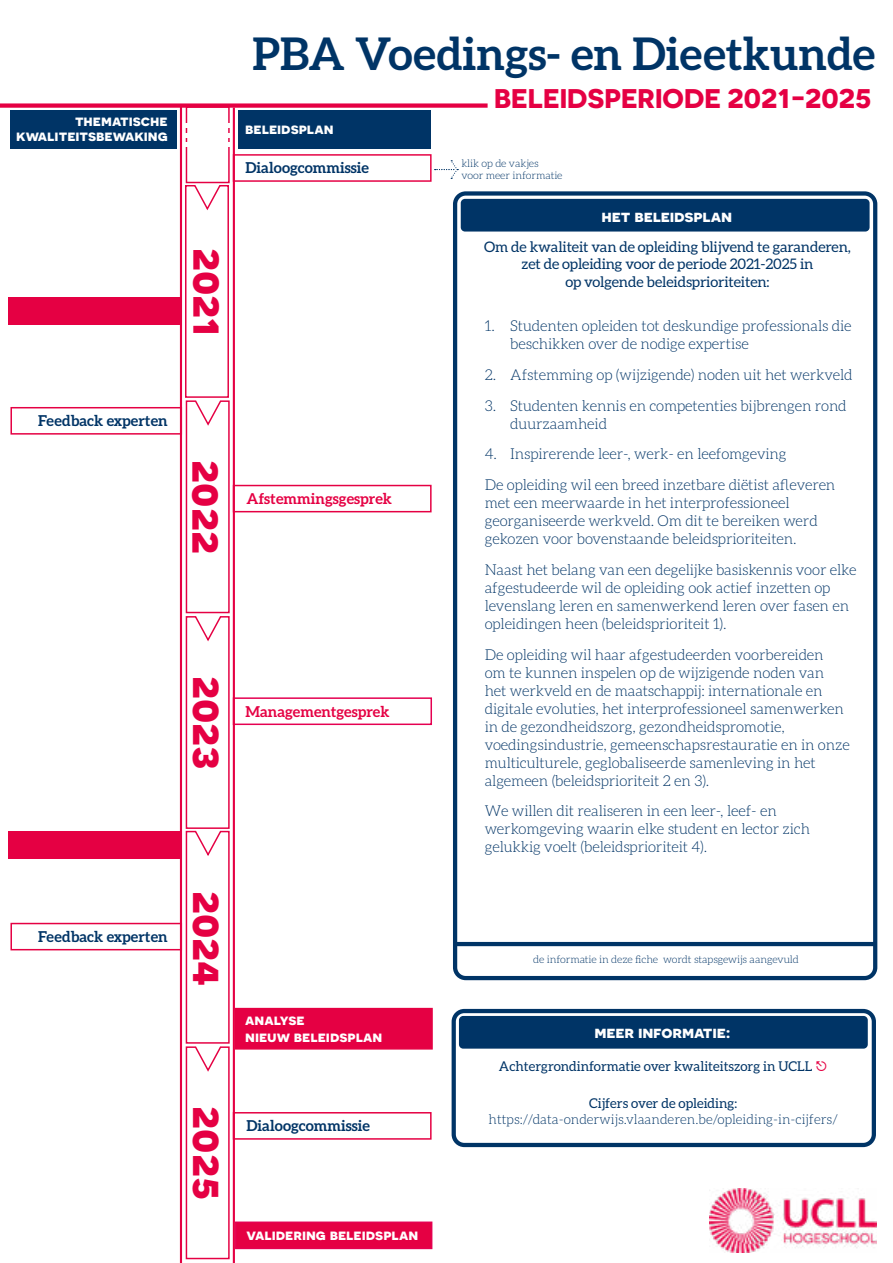
<style>
.page{position:relative;width:893px;height:1263px;background:#fff}
.page>*{position:absolute;margin:0;border:0;box-sizing:border-box;transform-origin:0 0}
.t1{font:700 45px "Aleo";color:#003466}
.t2{font:700 45px "Novecentosanswide";color:#e50043}
.t3{font:700 27px "Novecentosanswide";color:#e50043}
.t4{font:700 16.5px "Novecentosanswide";letter-spacing:-.01em;color:#fff}
.t5{font:300 15px/18px "Aleo";letter-spacing:-.01em;color:#003466}
.t6{font:700 15px/15px "Novecentosanswide";color:#fff;text-align:right}
.t7{font:700 15px "Aleo";color:#003466}
.t8{font:700 15px "Aleo";color:#e50043}
.t9{font:14.55px/17.4px "Aleo";letter-spacing:-.01em;color:#003466;text-align:center}
.t10{font:13.5px "Aleo";color:#003466}
.t11{font:300 13.5px "Aleo";color:#003466}
.t12{font:300 10.5px/12.6px "Aleo";letter-spacing:-.01em;color:#003466}
</style>
<div class="page">
<img style="left:710px;top:1189px;width:167px;height:64px">
<div style="left:9px;top:831px;width:172px;height:28px;background:#e50043"></div>
<div style="left:9px;top:298px;width:172px;height:27px;background:#e50043"></div>
<div style="left:186px;top:106px;width:44px;height:77px;border:1px solid #e50043"></div>
<svg style="left:185px;top:185px;width:45px;height:1075px"></svg>
<hr style="left:184px;top:133px;width:48px;height:4px;background:#fff">
<hr style="left:185px;top:124px;width:45px;height:4px;background:#fff">
<hr style="left:184px;top:143px;width:47px;height:4px;background:#fff">
<div style="left:453px;top:191px;width:424px;height:789px;border:4px solid #003466;border-radius:11px"></div>
<div style="left:461px;top:199px;width:409px;height:33px;background:#003466;border-radius:4px"></div>
<hr style="left:455px;top:942px;width:421px;height:4px;background:#003466">
<div style="left:452px;top:1009px;width:424px;height:138px;border:4px solid #003466;border-radius:11px"></div>
<div style="left:459px;top:1016px;width:409px;height:33px;background:#003466;border-radius:4px"></div>
<svg style="left:435px;top:160px;width:23px;height:19px"></svg>
<div style="left:233px;top:697px;width:199px;height:28px;border:2px solid #e50051"></div>
<div style="left:233px;top:485px;width:199px;height:27px;border:2px solid #e50043"></div>
<div style="left:233px;top:154px;width:199px;height:28px;border:1px solid #e50043"></div>
<div style="left:10px;top:407px;width:172px;height:28px;border:2px solid #e50043"></div>
<div style="left:235px;top:1221px;width:197px;height:28px;background:#e50043;border:2px solid #e50051"></div>
<div style="left:10px;top:110px;width:166px;height:39px;background:#003466"></div>
<div style="left:238px;top:110px;width:193px;height:39px;background:#003466"></div>
<hr style="left:180px;top:107px;width:2px;height:1156px;background:#e50043">
<div style="left:235px;top:1008px;width:198px;height:41px;background:#e50043"></div>
<hr style="left:233px;top:108px;width:2px;height:1155px;background:#e50043">
<div style="left:233px;top:1112px;width:199px;height:28px;border:2px solid #e50043"></div>
<div style="left:10px;top:923px;width:172px;height:27px;border:2px solid #e50043"></div>
<div style="left:0;top:103px;width:488px;height:5px;background:#e50043"></div>
<h1 class="t1" style="left:252px;top:28px;width:624px">PBA Voedings- en Dieetkunde</h1>
<p class="t6" style="left:16px;top:113px;width:153px">thematische kwaliteitsbewaking</p>
<p class="t6" style="left:245px;top:121px;width:90px">beleidsplan</p>
<p class="t7" style="left:245px;top:159px;width:125px">Dialoogcommissie</p>
<h1 class="t2" style="left:237px;top:248px;width:90px;rotate:90deg">2021</h1>
<p class="t7" style="left:38px;top:412px;width:131px">Feedback experten</p>
<h1 class="t2" style="left:236px;top:460px;width:95px;rotate:90deg">2022</h1>
<p class="t8" style="left:246px;top:490px;width:147px">Afstemmingsgesprek</p>
<h1 class="t2" style="left:237px;top:676px;width:95px;rotate:90deg">2023</h1>
<p class="t8" style="left:245px;top:703px;width:146px">Managementgesprek</p>
<p class="t7" style="left:38px;top:927px;width:131px">Feedback experten</p>
<h1 class="t2" style="left:237px;top:891px;width:97px;rotate:90deg">2024</h1>
<h1 class="t2" style="left:237px;top:1106px;width:95px;rotate:90deg">2025</h1>
<p class="t6" style="left:245px;top:1012px;width:139px;line-height:16.2px;text-align:left">analyse<br>nieuw beleidsplan</p>
<p class="t7" style="left:246px;top:1117px;width:125px">Dialoogcommissie</p>
<p class="t6" style="left:247px;top:1227px;width:173px">validering beleidsplan</p>
<h2 class="t3" style="left:494px;top:81px;width:379px">BELEIDSPERIODE 2021-2025</h2>
<p class="t12" style="left:461px;top:157px;width:103px">klik op de vakjes voor meer informatie</p>
<p class="t4" style="left:602px;top:206px;width:132px">het beleidsplan</p>
<p class="t9" style="left:484px;top:238px;width:368px">Om de kwaliteit van de opleiding blijvend te garanderen, zet de opleiding voor de periode 2021-2025 in<br>op volgende beleidsprioriteiten:</p>
<p class="t5" style="left:510px;top:317px;width:343px;text-indent:-26px">1. Studenten opleiden tot deskundige professionals die beschikken over de nodige expertise</p>
<p class="t5" style="left:485px;top:365px;width:369px">2. Afstemming op (wijzigende) noden uit het werkveld</p>
<p class="t5" style="left:510px;top:396px;width:338px;text-indent:-26px">3. Studenten kennis en competenties bijbrengen rond duurzaamheid</p>
<p class="t5" style="left:485px;top:439px;width:352px;line-height:30.8px">4. Inspirerende leer-, werk- en leefomgeving<br>De opleiding wil een breed inzetbare diëtist afleveren</p>
<p class="t5" style="left:485px;top:494px;width:334px">met een meerwaarde in het interprofessioneel georganiseerde werkveld. Om dit te bereiken werd gekozen voor bovenstaande beleidsprioriteiten.</p>
<p class="t5" style="left:485px;top:560px;width:373px">Naast het belang van een degelijke basiskennis voor elke afgestudeerde wil de opleiding ook actief inzetten op levenslang leren en samenwerkend leren over fasen en opleidingen heen (beleidsprioriteit 1).</p>
<p class="t5" style="left:485px;top:645px;width:366px">De opleiding wil haar afgestudeerden voorbereiden<br>om te kunnen inspelen op de wijzigende noden van het werkveld en de maatschappij: internationale en digitale evoluties, het interprofessioneel samenwerken in de gezondheidszorg, gezondheidspromotie, voedingsindustrie, gemeenschapsrestauratie en in onze multiculturele, geglobaliseerde samenleving in het algemeen (beleidsprioriteit 2 en 3).</p>
<p class="t5" style="left:485px;top:802px;width:327px">We willen dit realiseren in een leer-, leef- en werkomgeving waarin elke student en lector zich gelukkig voelt (beleidsprioriteit 4).</p>
<p class="t12" style="left:533px;top:953px;width:267px">de informatie in deze fiche wordt stapsgewijs aangevuld</p>
<p class="t4" style="left:594px;top:1022px;width:138px">meer informatie:</p>
<p class="t10" style="left:499px;top:1058px;width:315px">Achtergrondinformatie over kwaliteitszorg in UCLL</p>
<p class="t10" style="left:589px;top:1096px;width:149px">Cijfers over de opleiding:</p>
<p class="t11" style="left:489px;top:1112px;width:351px">https://data-onderwijs.vlaanderen.be/opleiding-in-cijfers/</p>
</div>
